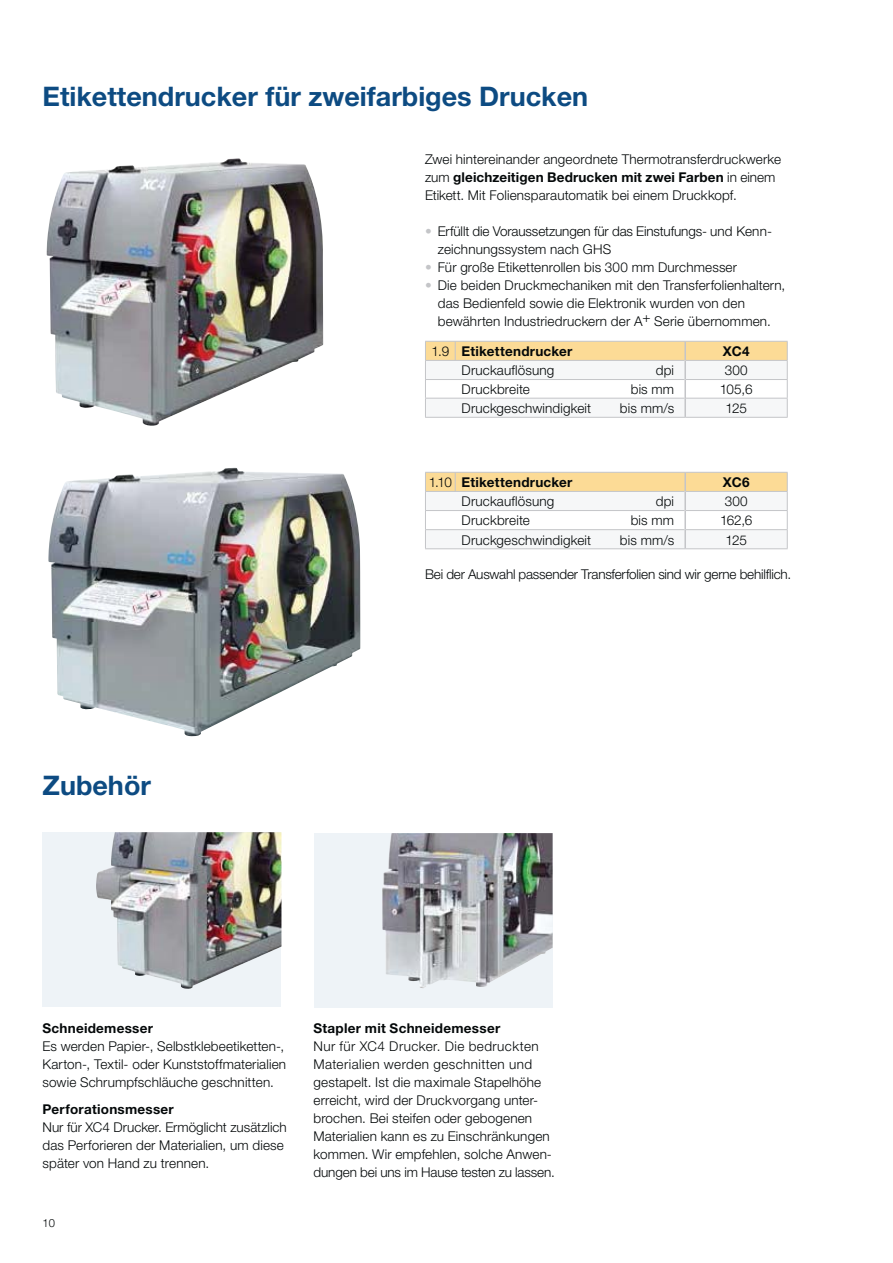
<style>
.page{position:relative;width:893px;height:1263px;background:#fff}
.page>*{position:absolute;margin:0;border:0;box-sizing:border-box;transform-origin:0 0}
.t1{font:700 27px "Helvetica Neue";color:#0d4b82}
.t2{font:300 13.5px/18px "Helvetica Neue";letter-spacing:.01em;color:#040809}
.t3{font:700 13.5px "Helvetica Neue";letter-spacing:.02em;color:#040809}
.t4{font:300 13.5px/18px "Helvetica Neue";letter-spacing:-.01em;color:#040809}
.t5{font:300 13.5px "Helvetica Neue";letter-spacing:-.015em;color:#040809}
.t6{font:300 11.25px "Helvetica Neue";color:#040809}
.s1{font-weight:700}
.s2{color:#c4c5c8}
.s3{font-weight:300}
</style>
<div class="page">
<img style="left:47px;top:158px;width:277px;height:268px">
<img style="left:48px;top:468px;width:312px;height:268px">
<div style="left:43px;top:832px;width:238px;height:175px;background:#eef3f7"></div>
<img style="left:96px;top:832px;width:185px;height:157px">
<div style="left:315px;top:833px;width:238px;height:175px;background:#eef3f7"></div>
<img style="left:382px;top:833px;width:171px;height:155px">
<hr style="left:425px;top:417px;width:260px;height:1px;background:#c4c5c8">
<hr style="left:685px;top:417px;width:103px;height:1px;background:#c4c5c8">
<svg style="left:425px;top:341px;width:363px;height:76px"></svg>
<svg style="left:425px;top:472px;width:363px;height:77px"></svg>
<h1 class="t1" style="left:43px;top:87px;width:547px">Etikettendrucker für zweifarbiges Drucken</h1>
<p class="t2" style="left:425px;top:151px;width:358px">Zwei hintereinander angeordnete Thermotransferdruckwerke zum <span class="s1">gleichzeitigen Bedrucken mit zwei Farben</span> in einem<br>Etikett. Mit Foliensparautomatik bei einem Druckkopf.</p>
<p class="t4" style="left:438px;top:223px;width:336px;text-indent:-13px"><span class="s2">•</span> Erfüllt die Voraussetzungen für das Einstufungs- und Kenn&shy;zeichnungssystem nach GHS</p>
<p class="t2" style="left:425px;top:259px;width:313px"><span class="s2">•</span> Für große Etikettenrollen bis 300 mm Durchmesser</p>
<p class="t2" style="left:438px;top:277px;width:349px;text-indent:-13px"><span class="s2">•</span> Die beiden Druckmechaniken mit den Transferfolienhaltern, das Bedienfeld sowie die Elektronik wurden von den bewährten Industriedruckern der A+ Serie übernommen.</p>
<p class="t3" style="left:431px;top:346px;width:142px"><span class="s3">1.9</span> Etikettendrucker</p>
<p class="t3" style="left:723px;top:346px;width:28px">XC4</p>
<p class="t2" style="left:462px;top:363px;width:94px">Druckauflösung</p>
<p class="t2" style="left:656px;top:363px;width:20px">dpi</p>
<p class="t2" style="left:725px;top:363px;width:24px">300</p>
<p class="t2" style="left:462px;top:382px;width:70px">Druckbreite</p>
<p class="t2" style="left:631px;top:382px;width:45px">bis mm</p>
<p class="t2" style="left:720px;top:382px;width:34px">105,6</p>
<p class="t2" style="left:462px;top:400px;width:131px">Druckgeschwindigkeit</p>
<p class="t2" style="left:620px;top:400px;width:56px">bis mm/s</p>
<p class="t2" style="left:726px;top:400px;width:23px">125</p>
<p class="t3" style="left:429px;top:477px;width:145px"><span class="s3">1.10</span> Etikettendrucker</p>
<p class="t3" style="left:723px;top:477px;width:28px">XC6</p>
<p class="t2" style="left:462px;top:494px;width:94px">Druckauflösung</p>
<p class="t2" style="left:656px;top:494px;width:20px">dpi</p>
<p class="t2" style="left:725px;top:494px;width:24px">300</p>
<p class="t2" style="left:462px;top:513px;width:70px">Druckbreite</p>
<p class="t2" style="left:631px;top:513px;width:45px">bis mm</p>
<p class="t2" style="left:720px;top:513px;width:34px">162,6</p>
<p class="t2" style="left:462px;top:532px;width:131px">Druckgeschwindigkeit</p>
<p class="t2" style="left:620px;top:532px;width:56px">bis mm/s</p>
<p class="t2" style="left:726px;top:532px;width:23px">125</p>
<h1 class="t1" style="left:43px;top:776px;width:110px">Zubehör</h1>
<p class="t5" style="left:425px;top:570px;width:367px">Bei der Auswahl passender Transferfolien sind wir gerne behilflich.</p>
<p class="t3" style="left:42px;top:1023px;width:112px">Schneidemesser</p>
<p class="t2" style="left:42px;top:1038px;width:245px">Es werden Papier-, Selbstklebeetiketten-,<br>Karton-, Textil- oder Kunststoffmaterialien sowie Schrumpfschläuche geschnitten.</p>
<p class="t3" style="left:42px;top:1104px;width:133px">Perforationsmesser</p>
<p class="t2" style="left:42px;top:1119px;width:246px">Nur für XC4 Drucker. Ermöglicht zusätzlich das Perforieren der Materialien, um diese später von Hand zu trennen.</p>
<p class="t6" style="left:43px;top:1219px;width:14px">10</p>
<p class="t3" style="left:313px;top:1023px;width:188px">Stapler mit Schneidemesser</p>
<p class="t2" style="left:313px;top:1039px;width:243px">Nur für XC4 Drucker. Die bedruckten Materialien werden geschnitten und gestapelt. Ist die maximale Stapelhöhe erreicht, wird der Druckvorgang unter&shy;brochen. Bei steifen oder gebogenen Materialien kann es zu Einschränkungen kommen. Wir empfehlen, solche Anwen&shy;dungen bei uns im Hause testen zu lassen.</p>
</div>
